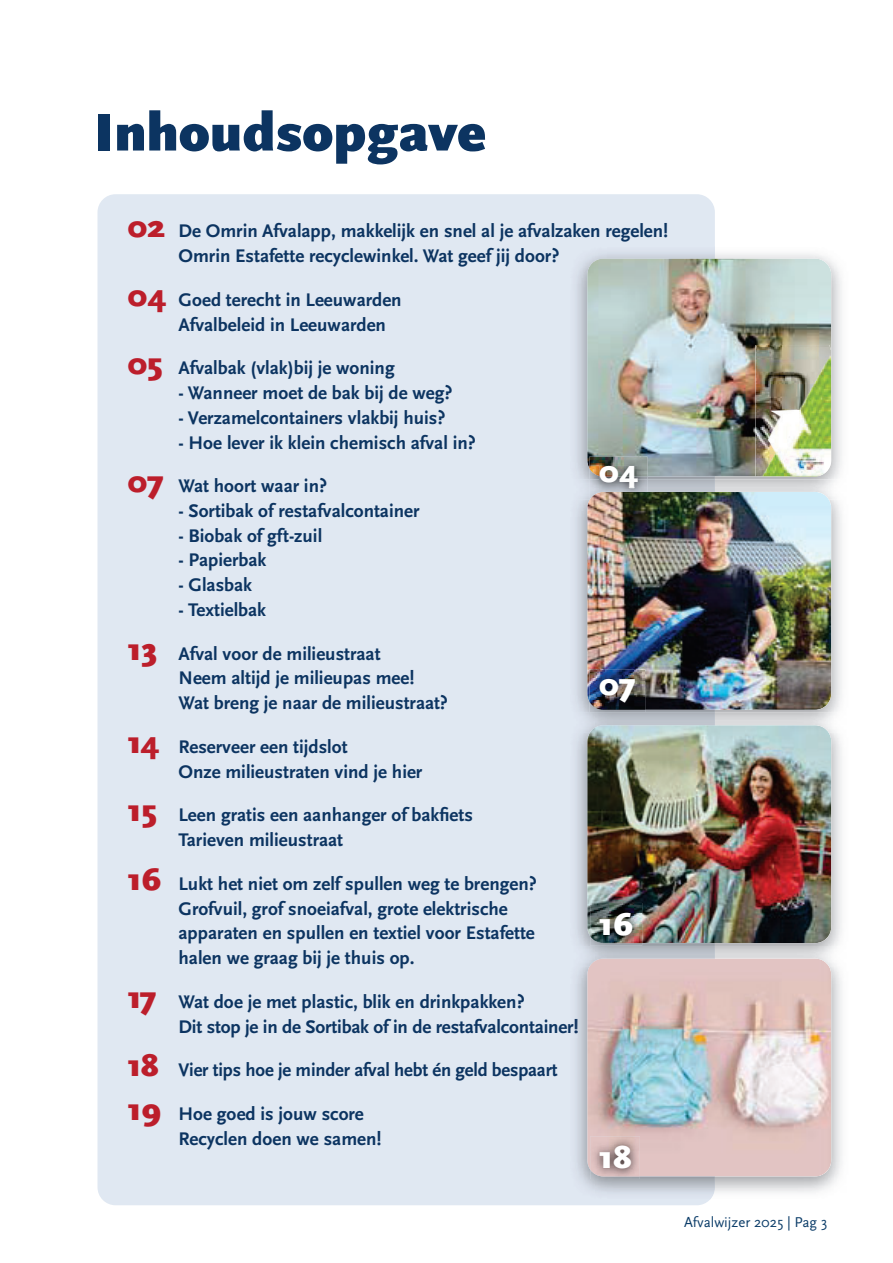
<style>
.page{position:relative;width:893px;height:1263px;background:#fff}
.page>*{position:absolute;margin:0;border:0;box-sizing:border-box;transform-origin:0 0}
.t1{font:900 55.2px "Scala Sans Pro";color:#0c3461}
.t2{font:900 32.25px "Scala Sans Pro";color:#fff}
.t3{font:700 19.05px/24.8px "Scala Sans Pro";color:#0c3461}
.t4{font:14.85px "Scala Sans Pro";color:#0c3d69}
.s1{font-weight:900;font-size:31.8px;color:#bc1e2b}
.s2{color:#0d3361}
.s3{color:#0f315d}
</style>
<div class="page">
<div style="left:97px;top:194px;width:618px;height:1011px;background:#e0e8f2;border-radius:18px"></div>
<img style="left:715px;top:253px;width:127px;height:693px">
<img style="left:587px;top:259px;width:244px;height:218px;border-radius:16px">
<img style="left:755px;top:345px;width:76px;height:132px">
<img style="left:589px;top:477px;width:58px;height:2px">
<img style="left:589px;top:456px;width:58px;height:21px">
<img style="left:600px;top:466px;width:38px;height:13px">
<img style="left:576px;top:479px;width:266px;height:21px">
<img style="left:587px;top:492px;width:244px;height:218px;border-radius:16px">
<img style="left:589px;top:710px;width:56px;height:2px">
<img style="left:589px;top:669px;width:56px;height:41px">
<img style="left:576px;top:713px;width:266px;height:20px">
<img style="left:587px;top:725px;width:244px;height:218px;border-radius:16px">
<img style="left:590px;top:943px;width:52px;height:3px">
<img style="left:590px;top:903px;width:52px;height:40px">
<img style="left:587px;top:959px;width:244px;height:217px;border-radius:16px">
<img style="left:590px;top:1176px;width:50px;height:3px">
<img style="left:590px;top:1136px;width:50px;height:40px">
<h1 class="t1" style="left:94px;top:108px;width:393px">Inhoudsopgave</h1>
<p class="t3" style="left:178px;top:220px;width:491px;text-indent:-51px"><span class="s1">02</span> De Omrin Afvalapp, makkelijk en snel al je afvalzaken regelen!<br>Omrin Estafette recyclewinkel. Wat geef jij door?</p>
<p class="t3" style="left:178px;top:288px;width:225px;text-indent:-51px"><span class="s1">04</span> Goed terecht in Leeuwarden<br>Afvalbeleid in Leeuwarden</p>
<p class="t3" style="left:128px;top:357px;width:269px"><span class="s1">05</span> Afvalbak (vlak)bij je woning</p>
<p class="t3" style="left:178px;top:381px;width:275px">- Wanneer moet de bak bij de weg?</p>
<p class="t3" style="left:178px;top:406px;width:268px">- Verzamelcontainers vlakbij huis?</p>
<p class="t3" style="left:178px;top:431px;width:299px">- Hoe lever ik klein chemisch afval in?</p>
<p class="t3" style="left:128px;top:475px;width:201px"><span class="s1">07</span> Wat hoort waar in?</p>
<p class="t3" style="left:178px;top:499px;width:243px">- Sortibak of restafvalcontainer</p>
<p class="t3" style="left:178px;top:524px;width:145px">- Biobak of gft-zuil</p>
<p class="t3" style="left:178px;top:549px;width:89px">- Papierbak</p>
<p class="t3" style="left:178px;top:574px;width:75px">- Glasbak</p>
<p class="t3" style="left:178px;top:598px;width:89px">- Textielbak</p>
<p class="t3" style="left:178px;top:642px;width:271px;text-indent:-51px"><span class="s1">13</span> Afval voor de milieustraat<br>Neem altijd je milieupas mee!<br>Wat breng je naar de milieustraat?</p>
<p class="t3" style="left:178px;top:735px;width:245px;text-indent:-51px"><span class="s1">14</span> Reserveer een tijdslot<br>Onze milieustraten vind je hier</p>
<p class="t3" style="left:178px;top:804px;width:296px;text-indent:-51px"><span class="s1">15</span> Leen gratis een aanhanger of bakfiets<br>Tarieven milieustraat</p>
<p class="t3" style="left:178px;top:872px;width:360px;text-indent:-51px"><span class="s1">16</span> Lukt het niet om zelf spullen weg te brengen?<br>Grofvuil, grof snoeiafval, grote elektrische apparaten en spullen en textiel voor Estafette halen we graag bij je thuis op.</p>
<p class="t3" style="left:178px;top:990px;width:401px;text-indent:-51px"><span class="s1">17</span> Wat doe je met plastic, blik en drinkpakken?<br>Dit stop je in de Sortibak of in de restafvalcontaine<span class="s2">r</span><span class="s3">!</span></p>
<p class="t3" style="left:128px;top:1059px;width:431px"><span class="s1">18</span> Vier tips hoe je minder afval hebt én geld bespaart</p>
<p class="t3" style="left:178px;top:1103px;width:205px;text-indent:-51px"><span class="s1">19</span> Hoe goed is jouw score<br>Recyclen doen we samen!</p>
<h2 class="t2" style="left:599px;top:457px;width:41px">04</h2>
<h2 class="t2" style="left:599px;top:670px;width:38px">07</h2>
<h2 class="t2" style="left:599px;top:910px;width:36px">16</h2>
<h2 class="t2" style="left:599px;top:1143px;width:34px">18</h2>
<p class="t4" style="left:684px;top:1215px;width:145px">Afvalwijzer 2025 | Pag 3</p>
</div>
